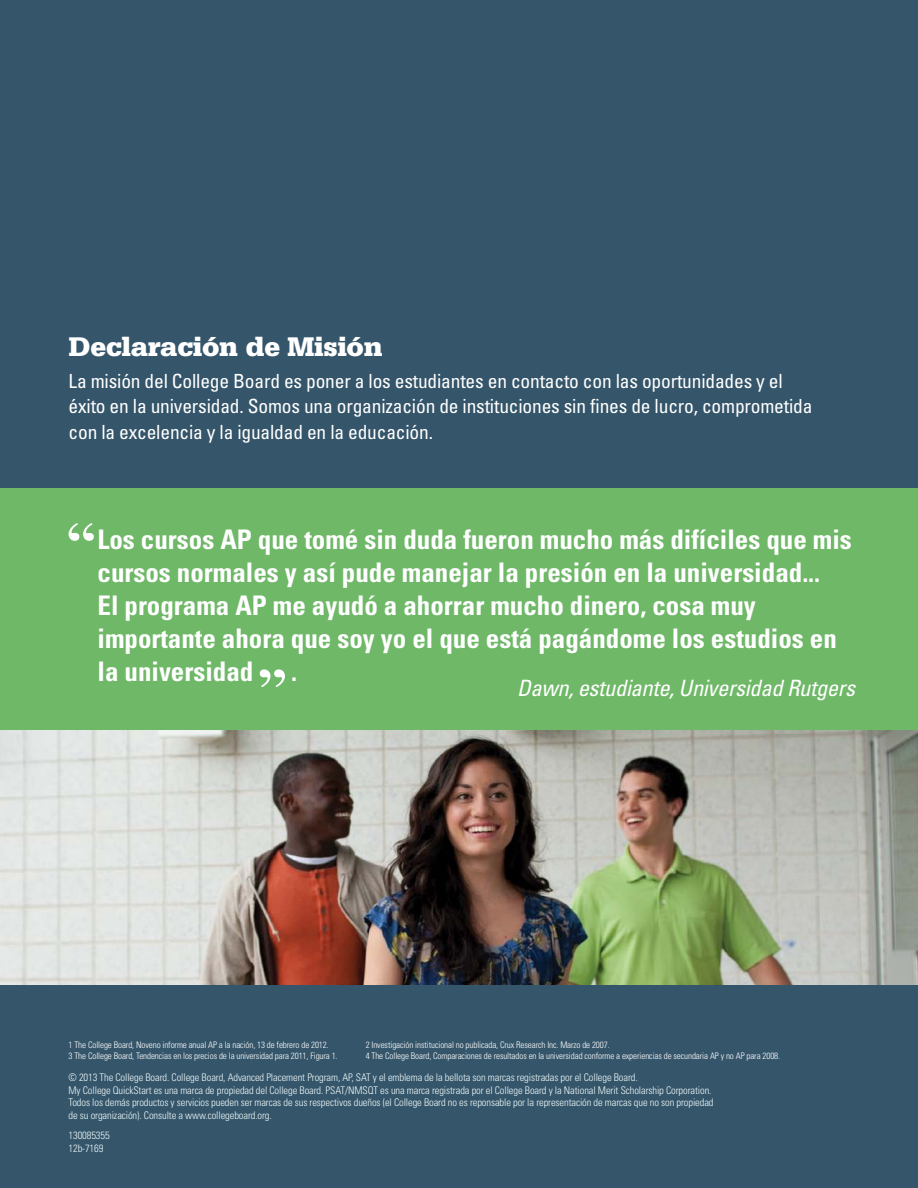
<style>
.page{position:relative;width:918px;height:1188px;background:#35556a}
.page>*{position:absolute;margin:0;border:0;box-sizing:border-box;transform-origin:0 0}
.t1{font:900 28.5px "Serifa Std";letter-spacing:-.01em;color:#fff}
.t2{font:700 condensed 27px/33px "Univers LT Std";color:#fff}
.t3{font:italic condensed 22.5px "Univers LT Std";letter-spacing:-.015em;color:#fff}
.t4{font:condensed 19.5px/25.5px "Univers LT Std";letter-spacing:-.01em;color:#fff}
.t5{font:300 condensed 10.5px/12.6px "Univers LT Std";letter-spacing:-.01em;color:#ebf7f8}
.t6{font:300 condensed 9px "Univers LT Std";letter-spacing:-.01em;color:#fff}
</style>
<div class="page">
<div style="left:0;top:488px;width:918px;height:243px;background:#6eb867"></div>
<img style="left:0;top:731px;width:918px;height:253px">
<svg style="left:260px;top:669px;width:25px;height:18px"></svg>
<svg style="left:69px;top:523px;width:25px;height:18px"></svg>
<h1 class="t1" style="left:69px;top:329px;width:316px">Declaración de Misión</h1>
<p class="t4" style="left:69px;top:368px;width:745px">La misión del College Board es poner a los estudiantes en contacto con las oportunidades y el éxito en la universidad. Somos una organización de instituciones sin fines de lucro, comprometida con la excelencia y la igualdad en la educación.</p>
<p class="t2" style="left:98px;top:523px;width:756px">Los cursos AP que tomé sin duda fueron mucho más difíciles que mis cursos normales y así pude manejar la presión en la universidad...<br>El programa AP me ayudó a ahorrar mucho dinero, cosa muy importante ahora que soy yo el que está pagándome los estudios en la universidad</p>
<h3 class="t3" style="left:517px;top:674px;width:339px">Dawn, estudiante, Universidad Rutgers</h3>
<h2 class="t2" style="left:291px;top:655px;width:7px">.</h2>
<p class="t6" style="left:69px;top:1039px;width:262px">1 The College Board, Noveno informe anual AP a la nación, 13 de febrero de 2012.</p>
<p class="t6" style="left:366px;top:1039px;width:245px">2 Investigación institucional no publicada, Crux Research Inc. Marzo de 2007.</p>
<p class="t6" style="left:69px;top:1051px;width:271px">3 The College Board, Tendencias en los precios de la universidad para 2011, Figura 1.</p>
<p class="t6" style="left:366px;top:1051px;width:416px">4 The College Board, Comparaciones de resultados en la universidad conforme a experiencias de secundaria AP y no AP para 2008.</p>
<p class="t5" style="left:69px;top:1071px;width:647px">© 2013 The College Board. College Board, Advanced Placement Program, AP, SAT y el emblema de la bellota son marcas registradas por el College Board.<br>My College QuickStart es una marca de propiedad del College Board. PSAT/NMSQT es una marca registrada por el College Board y la National Merit Scholarship Corporation.<br>Todos los demás productos y servicios pueden ser marcas de sus respectivos dueños (el College Board no es reponsable por la representación de marcas que no son propiedad de su organización). Consulte a www.collegeboard.org.</p>
<p class="t5" style="left:69px;top:1129px;width:43px">130085355<br>12b-7169</p>
</div>
